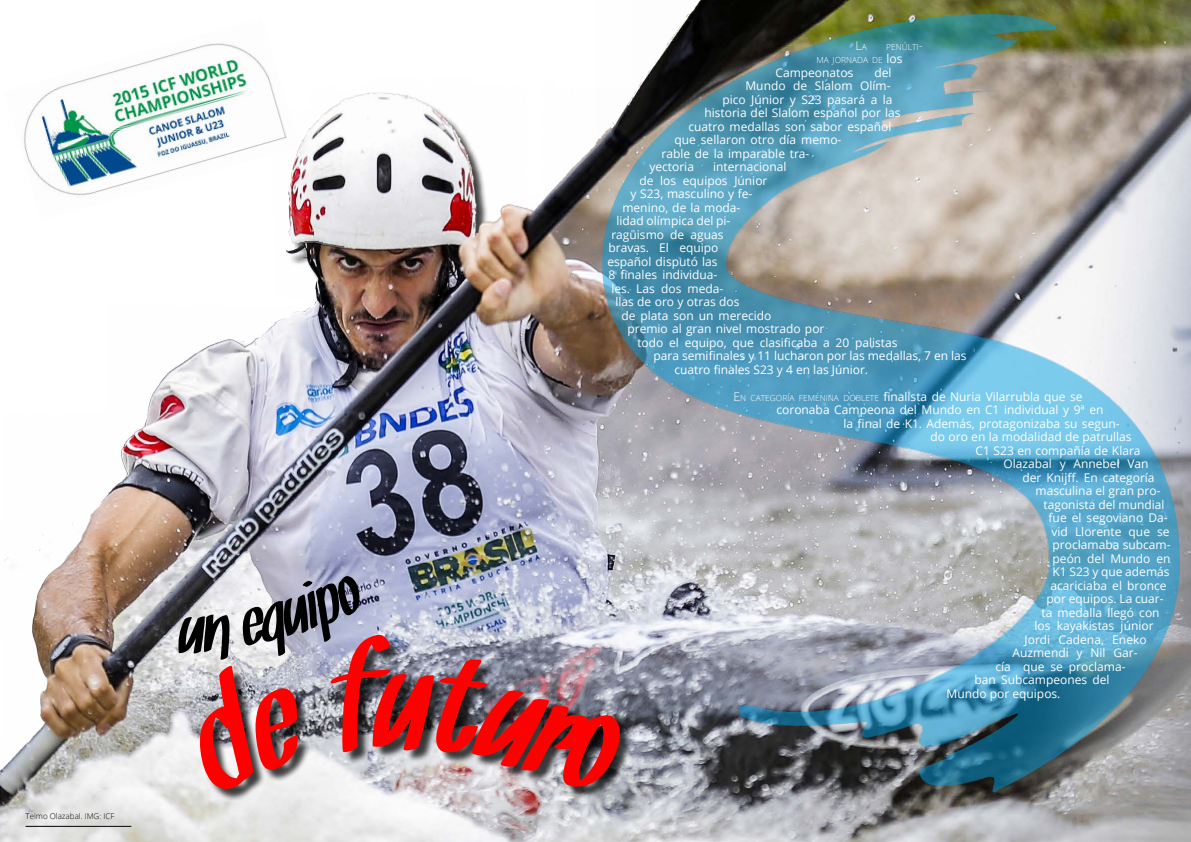
<style>
.page{position:relative;width:1191px;height:842px;background:#fff}
.page>*{position:absolute;margin:0;border:0;box-sizing:border-box;transform-origin:0 0}
.t1{font:12px "Open Sans";color:#fff}
.t2{font:300 12px "Open Sans";color:#fff}
.t3{font:300 8.4px/13.5px "Open Sans";color:#fff}
.t4{font:300 8px "Open Sans";color:#000}
.s1{font-size:8.4px}
.s2{font-size:12px}
.s3{font-weight:400;font-size:12px}
.s4{font-weight:300}
.s5{font-weight:300;font-size:8.4px}
</style>
<div class="page">
<img style="left:0;top:0;width:1191px;height:842px">
<div style="left:201px;top:637px;width:432px;height:165px;background:#000;opacity:.75"></div>
<img style="left:595px;top:0;width:595px;height:841px">
<img style="left:4px;top:18px;width:295px;height:202px">
<hr style="left:26px;top:826px;width:105px;height:1px;background:#000">
<img style="left:169px;top:573px;width:455px;height:225px">
<p class="t4" style="left:26px;top:811px;width:90px">Telmo Olazabal. IMG: ICF</p>
<p class="t2" style="left:855px;top:37px;width:13px">L<span class="s1">A</span></p>
<p class="t3" style="left:816px;top:39px;width:108px;text-indent:70px">PENÚLTI<span class="s2">-<br></span>MA JORNADA DE <span class="s3">los</span></p>
<p class="t1" style="left:775px;top:64px;width:79px">Campeonatos</p>
<p class="t1" style="left:874px;top:64px;width:19px">del</p>
<p class="t1" style="left:745px;top:77px;width:147px">Mundo de Slalom Olím-</p>
<p class="t1" style="left:722px;top:91px;width:172px">pico Júnior y S23 pasará a la</p>
<p class="t1" style="left:704px;top:104px;width:198px">historia del Slalom español por las</p>
<p class="t1" style="left:688px;top:118px;width:205px">cuatro medallas son sabor español</p>
<p class="t1" style="left:674px;top:131px;width:168px">que sellaron otro día memo-</p>
<p class="t1" style="left:661px;top:145px;width:149px">rable de la imparable tra-</p>
<p class="t1" style="left:649px;top:158px;width:46px">yectoria</p>
<p class="t1" style="left:713px;top:158px;width:75px">internacional</p>
<p class="t1" style="left:639px;top:172px;width:130px">de los equipos Júnior</p>
<p class="t1" style="left:630px;top:185px;width:124px">y S23, masculino y fe-</p>
<p class="t1" style="left:622px;top:199px;width:120px">menino, de la moda-</p>
<p class="t1" style="left:616px;top:212px;width:116px">lidad olímpica del pi-</p>
<p class="t1" style="left:611px;top:226px;width:113px">ragüismo de aguas</p>
<p class="t1" style="left:608px;top:239px;width:112px">bravas. El equipo</p>
<p class="t1" style="left:607px;top:253px;width:111px">español disputó las</p>
<p class="t1" style="left:608px;top:266px;width:111px">8 finales individua-</p>
<p class="t1" style="left:611px;top:280px;width:113px">les. Las dos meda-</p>
<p class="t1" style="left:615px;top:293px;width:126px">llas de oro y otras dos</p>
<p class="t1" style="left:621px;top:307px;width:152px">de plata son un merecido</p>
<p class="t1" style="left:627px;top:320px;width:198px">premio al gran nivel mostrado por</p>
<p class="t1" style="left:637px;top:334px;width:261px">todo el equipo, que clasificaba a 20 palistas</p>
<p class="t1" style="left:653px;top:347px;width:315px">para semifinales y 11 lucharon por las medallas, 7 en las</p>
<p class="t1" style="left:674px;top:361px;width:195px">cuatro finales S23 y 4 en las Júnior.</p>
<p class="t1" style="left:733px;top:388px;width:350px"><span class="s4">E</span> <span class="s5">N CATEGORÍA FEMENINA DOBLETE</span> finalista de Nuria Vilarrubla que se</p>
<p class="t1" style="left:776px;top:401px;width:328px">coronaba Campeona del Mundo en C1 individual y 9ª en</p>
<p class="t1" style="left:843px;top:415px;width:277px">la final de K1. Además, protagonizaba su segun-</p>
<p class="t1" style="left:930px;top:428px;width:203px">do oro en la modalidad de patrullas</p>
<p class="t1" style="left:975px;top:442px;width:166px">C1 S23 en compañía de Klara</p>
<p class="t1" style="left:1003px;top:455px;width:146px">Olazabal y Annebel Van</p>
<p class="t1" style="left:1022px;top:469px;width:133px">der Knijff. En categoría</p>
<p class="t1" style="left:1035px;top:482px;width:127px">masculina el gran pro-</p>
<p class="t1" style="left:1043px;top:496px;width:123px">tagonista del mundial</p>
<p class="t1" style="left:1048px;top:509px;width:121px">fue el segoviano Da-</p>
<p class="t1" style="left:1051px;top:523px;width:119px">vid Llorente que se</p>
<p class="t1" style="left:1052px;top:536px;width:119px">proclamaba subcam-</p>
<p class="t1" style="left:1052px;top:550px;width:120px">peón del Mundo en</p>
<p class="t1" style="left:1052px;top:563px;width:118px">K1 S23 y que además</p>
<p class="t1" style="left:1050px;top:577px;width:118px">acariciaba el bronce</p>
<p class="t1" style="left:1046px;top:590px;width:119px">por equipos. La cuar-</p>
<p class="t1" style="left:1041px;top:604px;width:120px">ta medalla llegó con</p>
<p class="t1" style="left:1034px;top:617px;width:121px">los kayakistas júnior</p>
<p class="t1" style="left:1024px;top:631px;width:124px">Jordi Cadena, Eneko</p>
<p class="t1" style="left:1012px;top:644px;width:126px">Auzmendi y Nil Gar-</p>
<p class="t1" style="left:995px;top:658px;width:131px">cía que se proclama-</p>
<p class="t1" style="left:974px;top:671px;width:137px">ban Subcampeones del</p>
<p class="t1" style="left:946px;top:685px;width:115px">Mundo por equipos.</p>
</div>
